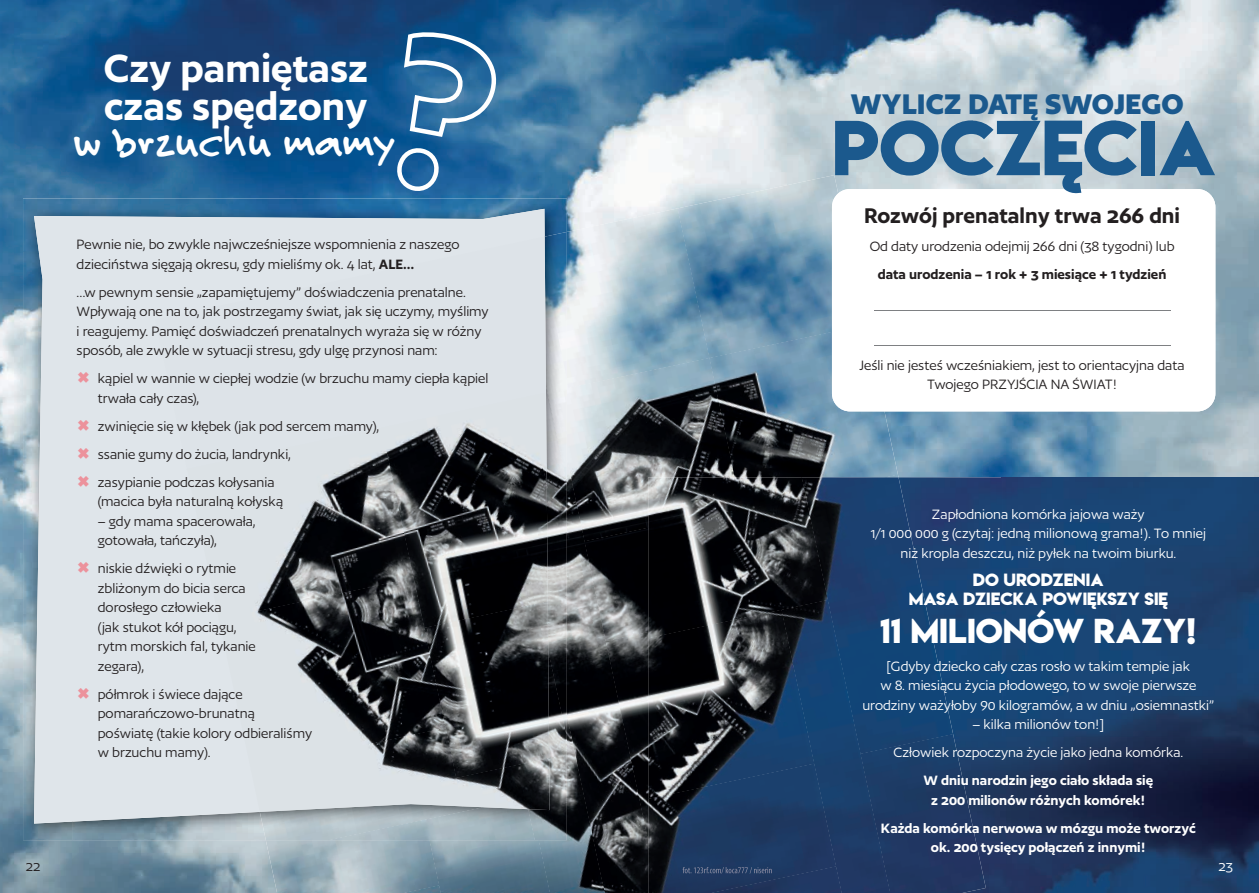
<style>
.page{position:relative;width:1259px;height:893px;background:#fff}
.page>*{position:absolute;margin:0;border:0;box-sizing:border-box;transform-origin:0 0}
.t1{font:69px "Lemon Milkbold";color:#1b598d}
.t2{font:600 45.75px/37.5px "Author";color:#fff}
.t3{font:700 45.75px "Felt Tip Roman";color:#fff}
.t4{font:700 33px "Author";color:#1b598d}
.t5{font:30.75px "Lemon Milkbold";color:#fff}
.t6{font:600 24.75px "Author";color:#231f20}
.t7{font:15.75px/19.5px "Author";color:#231f20}
.t8{font:15.75px/19.5px "Author";color:#fff;text-align:center}
.t9{font:600 15.75px/19.5px "Author";color:#fff;text-align:center}
.t10{font:600 15.75px "Author";color:#231f20}
.t11{font:15.75px/19.5px "Lemon Milkbold";color:#fff;text-align:center}
.s1{font-weight:600}
</style>
<div class="page">
<img style="left:0;top:0;width:1259px;height:893px">
<img style="left:953px;top:477px;width:306px;height:260px">
<img style="left:986px;top:737px;width:273px;height:156px">
<img style="left:23px;top:199px;width:544px;height:52px">
<img style="left:23px;top:251px;width:49px;height:589px">
<img style="left:72px;top:824px;width:188px;height:16px">
<svg style="left:34px;top:209px;width:515px;height:615px;fill:#dfe5ea"></svg>
<img style="left:567px;top:208px;width:110px;height:150px">
<img style="left:677px;top:175px;width:161px;height:183px">
<img style="left:567px;top:358px;width:142px;height:119px">
<img style="left:709px;top:332px;width:189px;height:145px">
<img style="left:567px;top:457px;width:81px;height:436px">
<img style="left:584px;top:527px;width:64px;height:114px">
<img style="left:884px;top:474px;width:14px;height:3px">
<img style="left:605px;top:632px;width:43px;height:209px">
<img style="left:550px;top:714px;width:55px;height:179px">
<img style="left:266px;top:840px;width:163px;height:53px">
<img style="left:429px;top:840px;width:121px;height:53px">
<img style="left:402px;top:885px;width:39px;height:8px">
<img style="left:648px;top:477px;width:153px;height:133px">
<img style="left:801px;top:477px;width:152px;height:257px">
<img style="left:648px;top:610px;width:133px;height:153px">
<img style="left:781px;top:600px;width:109px;height:293px">
<img style="left:648px;top:763px;width:188px;height:130px">
<img style="left:860px;top:734px;width:126px;height:159px">
<img style="left:710px;top:866px;width:132px;height:27px">
<img style="left:544px;top:232px;width:23px;height:153px">
<img style="left:546px;top:385px;width:21px;height:264px">
<img style="left:535px;top:649px;width:32px;height:191px">
<img style="left:260px;top:812px;width:68px;height:28px">
<img style="left:328px;top:810px;width:207px;height:30px">
<div style="left:155px;top:278px;width:195px;height:191px;background:#dde3e8"></div>
<div style="left:350px;top:237px;width:196px;height:191px;background:#dde3e8"></div>
<img style="left:187px;top:428px;width:194px;height:191px">
<img style="left:381px;top:396px;width:167px;height:205px">
<img style="left:528px;top:393px;width:19px;height:93px">
<img style="left:219px;top:578px;width:227px;height:191px">
<img style="left:424px;top:601px;width:125px;height:157px">
<img style="left:251px;top:728px;width:211px;height:84px">
<img style="left:456px;top:758px;width:93px;height:52px">
<div style="left:832px;top:189px;width:383px;height:222px;background:#fff;border-radius:18px"></div>
<hr style="left:874px;top:310px;width:297px;height:1px;background:#7e8083">
<hr style="left:874px;top:345px;width:297px;height:1px;background:#7e8083">
<img style="left:682px;top:867px;width:89px;height:7px">
<svg style="left:78px;top:372px;width:11px;height:11px"></svg>
<svg style="left:78px;top:420px;width:11px;height:10px"></svg>
<svg style="left:78px;top:448px;width:11px;height:11px"></svg>
<svg style="left:78px;top:476px;width:11px;height:11px"></svg>
<svg style="left:78px;top:562px;width:11px;height:11px"></svg>
<svg style="left:78px;top:688px;width:11px;height:10px"></svg>
<svg style="left:377px;top:29px;width:125px;height:171px"></svg>
<h2 class="t2" style="left:104px;top:49px;width:266px">Czy pamiętasz czas spędzony</h2>
<h3 class="t4" style="left:850px;top:87px;width:335px">WYLICZ DATĘ SWOJEGO</h3>
<h2 class="t3" style="left:74px;top:111px;width:323px">w brzuchu mamy</h2>
<h1 class="t1" style="left:831px;top:99px;width:386px">POCZĘCIA</h1>
<p class="t7" style="left:77px;top:235px;width:384px">Pewnie nie, bo zwykle najwcześniejsze wspomnienia z naszego dzieciństwa sięgają okresu, gdy mieliśmy ok. 4 lat, <span class="s1">ALE…</span></p>
<p class="t7" style="left:77px;top:282px;width:414px">…w pewnym sensie „zapamiętujemy” doświadczenia prenatalne.<br>Wpływają one na to, jak postrzegamy świat, jak się uczymy, myślimy i reagujemy. Pamięć doświadczeń prenatalnych wyraża się w różny sposób, ale zwykle w sytuacji stresu, gdy ulgę przynosi nam:</p>
<p class="t7" style="left:98px;top:369px;width:392px">kąpiel w wannie w ciepłej wodzie (w brzuchu mamy ciepła kąpiel trwała cały czas),</p>
<p class="t7" style="left:98px;top:412px;width:283px;line-height:28px">zwinięcie się w kłębek (jak pod sercem mamy), ssanie gumy do żucia, landrynki,<br>zasypianie podczas kołysania</p>
<p class="t7" style="left:98px;top:492px;width:187px">(macica była naturalną kołyską</p>
<p class="t7" style="left:98px;top:511px;width:159px">– gdy mama spacerowała, gotowała, tańczyła),</p>
<p class="t7" style="left:98px;top:559px;width:160px">niskie dźwięki o rytmie zbliżonym do bicia serca dorosłego człowieka<br>(jak stukot kół pociągu, rytm morskich fal, tykanie zegara),</p>
<p class="t7" style="left:98px;top:684px;width:216px">półmrok i świece dające pomarańczowo-brunatną poświatę (takie kolory odbieraliśmy w brzuchu mamy).</p>
<h3 class="t6" style="left:864px;top:202px;width:318px">Rozwój prenatalny trwa 266 dni</h3>
<p class="t7" style="left:869px;top:236px;width:306px">Od daty urodzenia odejmij 266 dni (38 tygodni) lub</p>
<p class="t10" style="left:877px;top:266px;width:290px">data urodzenia – 1 rok + 3 miesiące + 1 tydzień</p>
<p class="t7" style="left:859px;top:355px;width:326px;text-align:center">Jeśli nie jesteś wcześniakiem, jest to orientacyjna data<br>Twojego PRZYJŚCIA NA ŚWIAT!</p>
<p class="t8" style="left:870px;top:504px;width:337px">Zapłodniona komórka jajowa waży<br>1/1 000 000 g (czytaj: jedną milionową grama!). To mniej niż kropla deszczu, niż pyłek na twoim biurku.</p>
<p class="t11" style="left:908px;top:570px;width:261px">DO URODZENIA<br>MASA DZIECKA POWIĘKSZY SIĘ</p>
<h3 class="t5" style="left:880px;top:609px;width:318px">11 MILIONÓW RAZY!</h3>
<p class="t8" style="left:862px;top:656px;width:353px">[Gdyby dziecko cały czas rosło w takim tempie jak<br>w 8. miesiącu życia płodowego, to w swoje pierwsze urodziny ważyłoby 90 kilogramów, a w dniu „osiemnastki”</p>
<p class="t8" style="left:893px;top:711px;width:291px;line-height:28px">– kilka milionów ton!]<br>Człowiek rozpoczyna życie jako jedna komórka.</p>
<p class="t9" style="left:923px;top:771px;width:231px">W dniu narodzin jego ciało składa się z 200 milionów różnych komórek!</p>
<p class="t9" style="left:881px;top:818px;width:316px">Każda komórka nerwowa w mózgu może tworzyć ok. 200 tysięcy połączeń z innymi!</p>
<p class="t7" style="left:26px;top:856px;width:16px">22</p>
<p class="t8" style="left:1218px;top:856px;width:16px">23</p>
</div>
